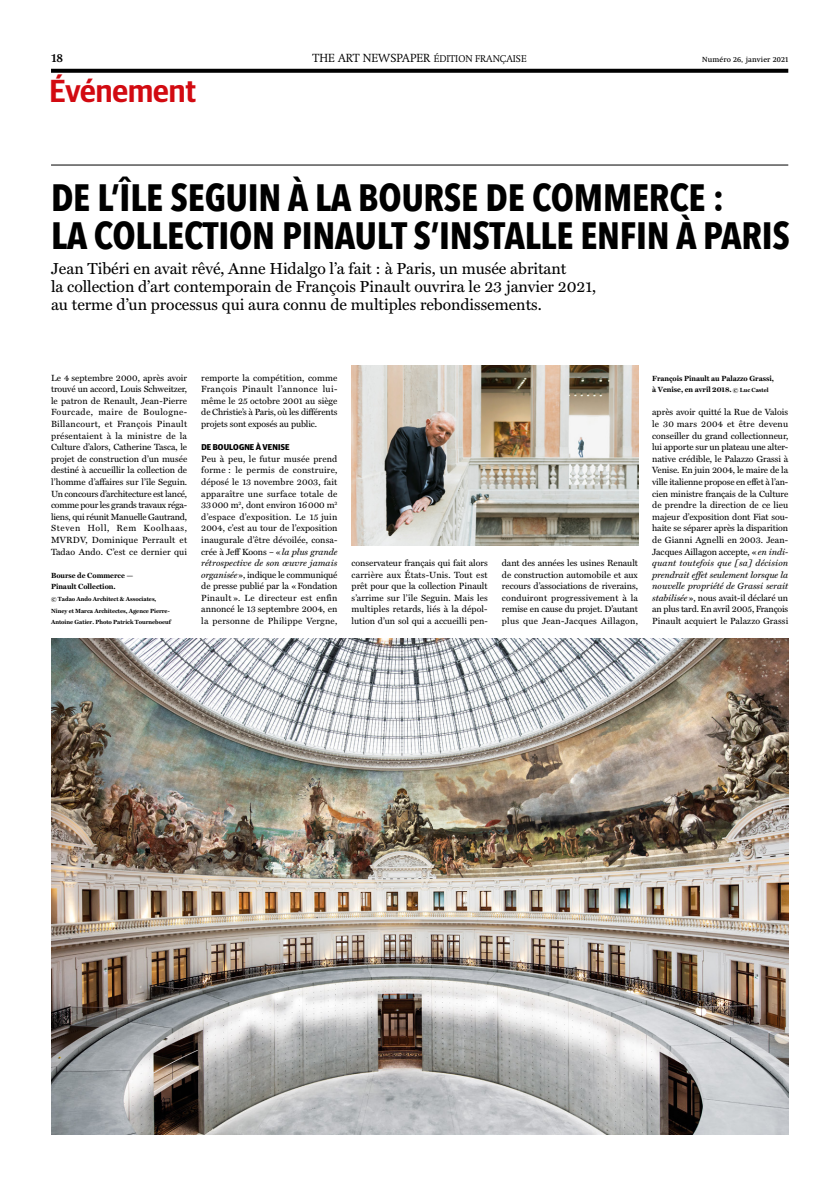
<style>
.page{position:relative;width:828px;height:1191px;background:#fff}
.page>*{position:absolute;margin:0;border:0;box-sizing:border-box;transform-origin:0 0}
.t1{font:700 38px/38px "Avenir Next Condensed";letter-spacing:-.005em;color:#000}
.t2{font:600 32px "Guardian Sans Narrow";color:#d20a11}
.t3{font:16px/18px "Miller Text";letter-spacing:-.005em;color:#000}
.t4{font:600 12px "Swift Neue LT Pro";color:#000}
.t5{font:300 10px "Swift Neue LT Pro";color:#000}
.t6{font:9px/11.6px "Miller Text";letter-spacing:.005em;color:#000;text-align:justify}
.t7{font:700 8.5px "Guardian Sans Narrow";letter-spacing:.015em;color:#000}
.t8{font:700 7.5px/11.6px "Miller Text";letter-spacing:-.005em;color:#000}
.t9{font:7.5px "Swift Neue LT Pro";letter-spacing:.02em;color:#000}
.t10{font:700 6px/11.6px "Miller Text";letter-spacing:-.005em;color:#000}
.s1{font-size:12px}
.s2{font-style:italic}
.s3{font-size:6px}
</style>
<div class="page">
<svg style="left:51px;top:69px;width:737px;height:4px;fill:#000"></svg>
<hr style="left:51px;top:165px;width:737px;height:1px;background:#000">
<img style="left:351px;top:366px;width:287px;height:179px">
<img style="left:51px;top:638px;width:737px;height:497px">
<h3 class="t4" style="left:51px;top:50px;width:14px">18</h3>
<p class="t5" style="left:312px;top:52px;width:216px"><span class="s1">THE ART NEWSPAPER</span> ÉDITION FRANÇAISE</p>
<p class="t9" style="left:702px;top:55px;width:88px">Numéro 26, janvier 2021</p>
<h2 class="t2" style="left:50px;top:68px;width:148px">Événement</h2>
<h1 class="t1" style="left:51px;top:179px;width:740px">DE L’ÎLE SEGUIN À LA BOURSE DE COMMERCE :<br>LA COLLECTION PINAULT S’INSTALLE ENFIN À PARIS</h1>
<h3 class="t3" style="left:51px;top:260px;width:546px">Jean Tibéri en avait rêvé, Anne Hidalgo l’a fait : à Paris, un musée abritant<br>la collection d’art contemporain de François Pinault ouvrira le 23 janvier 2021, au terme d’un processus qui aura connu de multiples rebondissements.</h3>
<p class="t6" style="left:51px;top:372px;width:138px">Le 4 septembre 2000, après avoir trouvé un accord, Louis Schweitzer, le patron de Renault, Jean-Pierre Fourcade, maire de Boulogne-Billancourt, et François Pinault présentaient à la ministre de la Culture d’alors, Catherine Tasca, le projet de construction d’un musée destiné à accueillir la collection de l’homme d’affaires sur l’île Seguin.<br>Un concours d’architecture est lancé, comme pour les grands travaux réga&shy;liens, qui réunit Manuelle Gautrand, Steven Holl, Rem Koolhaas, MVRDV, Dominique Perrault et Tadao Ando. C’est ce dernier qui</p>
<p class="t6" style="left:201px;top:372px;width:138px">remporte la compétition, comme François Pinault l’annonce lui&shy;même le 25 octobre 2001 au siège de Christie’s à Paris, où les différents projets sont exposés au public.</p>
<p class="t7" style="left:201px;top:441px;width:90px">DE BOULOGNE À VENISE</p>
<p class="t6" style="left:201px;top:453px;width:138px">Peu à peu, le futur musée prend forme : le permis de construire, déposé le 13 novembre 2003, fait apparaître une surface totale de 33000 m<sup>2</sup>, dont environ 16000 m<sup>2 </sup>d’espace d’exposition. Le 15 juin 2004, c’est au tour de l’exposition inaugurale d’être dévoilée, consa&shy;crée à Jeff Koons – «<span class="s2">la plus grande rétrospective de son œuvre jamais organisée</span>», indique le communiqué de presse publié par la «Fondation Pinault ». Le directeur est enfin annoncé le 13 septembre 2004, en la personne de Philippe Vergne,</p>
<p class="t8" style="left:51px;top:569px;width:84px">Bourse de Commerce —<br>Pinault Collection.</p>
<p class="t10" style="left:51px;top:593px;width:121px">© Tadao Ando Architect &amp; Associates,<br>Niney et Marca Architectes, Agence Pierre-<br>Antoine Gatier. Photo Patrick Tourneboeuf</p>
<p class="t6" style="left:351px;top:557px;width:138px">conservateur français qui fait alors carrière aux États-Unis. Tout est prêt pour que la collection Pinault s’arrime sur l’île Seguin. Mais les multiples retards, liés à la dépol&shy;lution d’un sol qui a accueilli pen-</p>
<p class="t6" style="left:502px;top:557px;width:138px">dant des années les usines Renault de construction automobile et aux recours d’associations de riverains, conduiront progressivement à la remise en cause du projet. D’autant plus que Jean-Jacques Aillagon,</p>
<p class="t8" style="left:652px;top:372px;width:123px">François Pinault au Palazzo Grassi, à Venise, en avril 2018. <span class="s3">© Luc Castel</span></p>
<p class="t6" style="left:652px;top:406px;width:138px">après avoir quitté la Rue de Valois le 30 mars 2004 et être devenu conseiller du grand collectionneur, lui apporte sur un plateau une alter&shy;native crédible, le Palazzo Grassi à Venise. En juin 2004, le maire de la ville italienne propose en effet à l’an&shy;cien ministre français de la Culture de prendre la direction de ce lieu majeur d’exposition dont Fiat sou&shy;haite se séparer après la disparition de Gianni Agnelli en 2003. Jean-Jacques Aillagon accepte, «<span class="s2">en indi&shy;quant toutefois que [sa] décision prendrait effet seulement lorsque la nouvelle propriété de Grassi serait stabilisée</span>», nous avait-il déclaré un an plus tard. En avril 2005, François Pinault acquiert le Palazzo Grassi</p>
</div>
